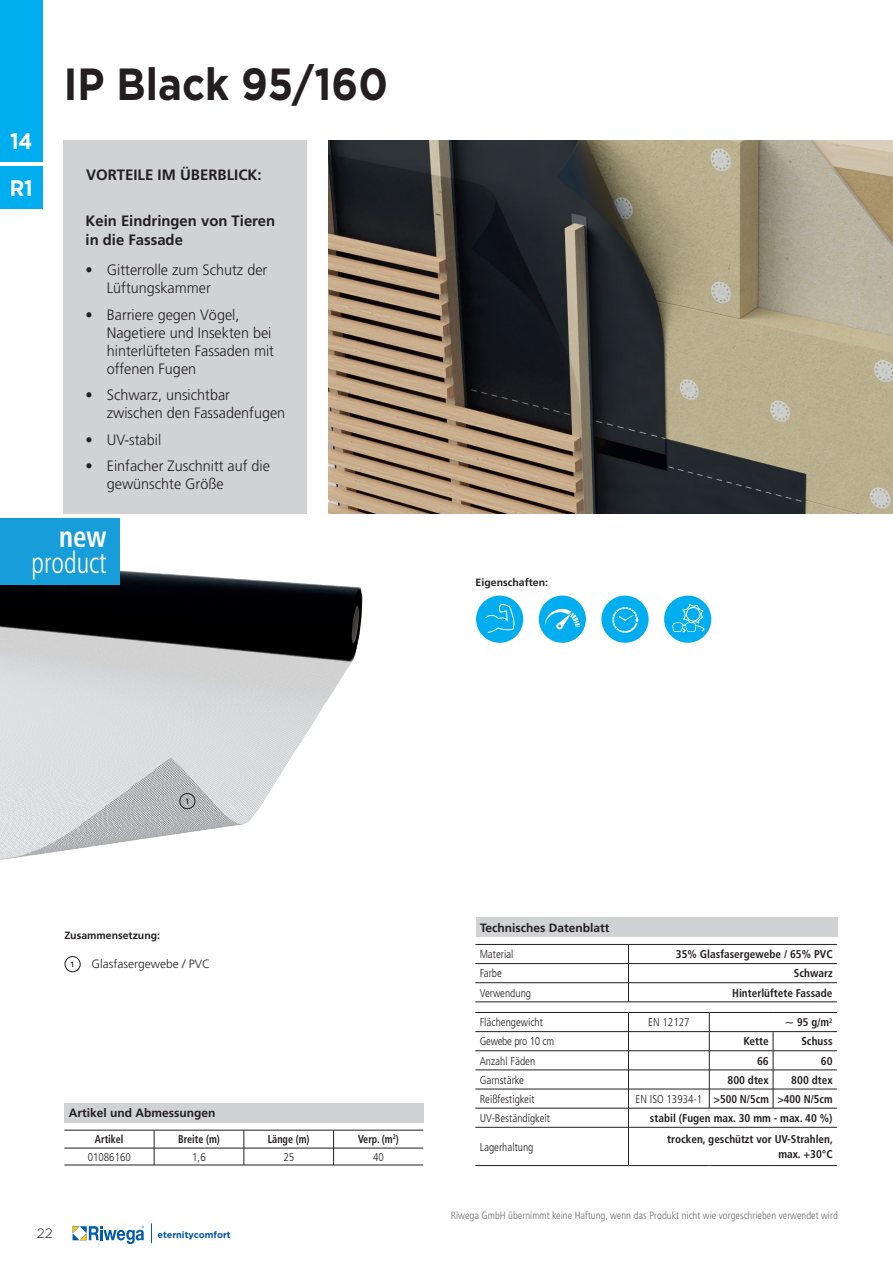
<style>
.page{position:relative;width:893px;height:1263px;background:#fff}
.page>*{position:absolute;margin:0;border:0;box-sizing:border-box;transform-origin:0 0}
.t1{font:700 45px "Gotham";color:#231f20;scale:.9 1}
.t2{font:300 condensed 30px "Frutiger";color:#fff;scale:.9 1}
.t3{font:700 condensed 30px "Frutiger";color:#fff;scale:.9 1}
.t4{font:700 22.5px "Gotham";color:#fff;scale:.9 1}
.t5{font:300 15px/18px "Frutiger";color:#231f20;scale:.96 1}
.t6{font:700 15px/19.5px "Frutiger";color:#231f20}
.t7{font:300 13.5px "Gotham";color:#231f20}
.t8{font:700 12px "Frutiger";color:#231f20}
.t9{font:300 12px "Frutiger";color:#231f20}
.t10{font:700 condensed 11.25px/15px "Frutiger";color:#231f20;text-align:right}
.t11{font:300 condensed 11.25px "Frutiger";color:#231f20}
.t12{font:700 condensed 11.25px "Frutiger";color:#231f20;scale:.9 1}
.t13{font:300 condensed 11.25px "Frutiger";letter-spacing:-.02em;color:#231f20}
.t14{font:11.25px "Humanist 777 BT Bold Condensed B";color:#231f20}
.t15{font:300 condensed 10.5px "Frutiger";color:#6c6d70}
.t16{font:700 10.5px "Frutiger";color:#231f20}
.t17{font:700 9.15px "Gotham";color:#0157a8}
.t18{font:700 condensed 7.65px "Frutiger";color:#231f20}
.s1{font-weight:300}
</style>
<div class="page">
<svg style="left:73px;top:1226px;width:71px;height:18px"></svg>
<svg style="left:151px;top:1223px;width:1px;height:20px"></svg>
<div style="left:0;top:0;width:43px;height:162px;background:#00aeef"></div>
<div style="left:0;top:166px;width:43px;height:42px;background:#00aeef"></div>
<div style="left:64px;top:140px;width:243px;height:373px;background:#d1d2d4"></div>
<img style="left:328px;top:140px;width:565px;height:373px">
<img style="left:0;top:570px;width:363px;height:290px">
<div style="left:180px;top:793px;width:15px;height:16px;border:1px solid #231f20;border-radius:50%"></div>
<div style="left:476px;top:596px;width:47px;height:47px;background:#00aeef;border-radius:50%"></div>
<svg style="left:485px;top:599px;width:31px;height:34px"></svg>
<div style="left:539px;top:596px;width:47px;height:47px;background:#00aeef;border-radius:50%"></div>
<svg style="left:545px;top:609px;width:35px;height:21px"></svg>
<div style="left:664px;top:596px;width:47px;height:47px;background:#00aeef;border-radius:50%"></div>
<svg style="left:672px;top:604px;width:32px;height:28px"></svg>
<div style="left:601px;top:596px;width:48px;height:47px;background:#00aeef;border-radius:50%"></div>
<svg style="left:612px;top:607px;width:27px;height:26px"></svg>
<div style="left:65px;top:956px;width:15px;height:16px;border:1px solid #231f20;border-radius:50%"></div>
<div style="left:0;top:518px;width:120px;height:67px;background:#179dd9"></div>
<div style="left:65px;top:1103px;width:359px;height:19px;background:#d1d2d4"></div>
<hr style="left:64px;top:1130px;width:90px;height:1px;background:#231f20">
<hr style="left:154px;top:1130px;width:90px;height:1px;background:#231f20">
<hr style="left:244px;top:1130px;width:90px;height:1px;background:#231f20">
<hr style="left:334px;top:1130px;width:89px;height:1px;background:#231f20">
<hr style="left:64px;top:1148px;width:90px;height:1px;background:#231f20">
<hr style="left:154px;top:1148px;width:90px;height:1px;background:#231f20">
<svg style="left:154px;top:1130px;width:1px;height:35px"></svg>
<hr style="left:244px;top:1148px;width:90px;height:1px;background:#231f20">
<svg style="left:244px;top:1130px;width:1px;height:35px"></svg>
<hr style="left:334px;top:1148px;width:89px;height:1px;background:#231f20">
<svg style="left:333px;top:1130px;width:1px;height:35px"></svg>
<hr style="left:64px;top:1165px;width:90px;height:1px;background:#231f20">
<hr style="left:154px;top:1165px;width:90px;height:1px;background:#231f20">
<hr style="left:244px;top:1165px;width:90px;height:1px;background:#231f20">
<hr style="left:334px;top:1165px;width:89px;height:1px;background:#231f20">
<div style="left:476px;top:918px;width:361px;height:19px;background:#d1d2d4"></div>
<hr style="left:475px;top:944px;width:153px;height:1px;background:#231f20">
<hr style="left:628px;top:944px;width:209px;height:1px;background:#231f20">
<hr style="left:475px;top:963px;width:153px;height:1px;background:#231f20">
<hr style="left:628px;top:963px;width:209px;height:1px;background:#231f20">
<hr style="left:475px;top:982px;width:153px;height:1px;background:#231f20">
<hr style="left:628px;top:982px;width:209px;height:1px;background:#231f20">
<svg style="left:628px;top:944px;width:1px;height:57px"></svg>
<hr style="left:475px;top:1001px;width:153px;height:1px;background:#231f20">
<hr style="left:628px;top:1001px;width:209px;height:1px;background:#231f20">
<hr style="left:475px;top:1012px;width:153px;height:1px;background:#231f20">
<hr style="left:628px;top:1012px;width:81px;height:1px;background:#231f20">
<hr style="left:709px;top:1012px;width:64px;height:1px;background:#231f20">
<hr style="left:773px;top:1012px;width:64px;height:1px;background:#231f20">
<hr style="left:475px;top:1031px;width:153px;height:1px;background:#231f20">
<hr style="left:628px;top:1031px;width:81px;height:1px;background:#231f20">
<hr style="left:628px;top:1050px;width:81px;height:1px;background:#231f20">
<hr style="left:475px;top:1070px;width:153px;height:1px;background:#231f20">
<hr style="left:628px;top:1070px;width:81px;height:1px;background:#231f20">
<hr style="left:709px;top:1070px;width:64px;height:1px;background:#231f20">
<hr style="left:773px;top:1070px;width:64px;height:1px;background:#231f20">
<hr style="left:628px;top:1089px;width:81px;height:1px;background:#231f20">
<hr style="left:475px;top:1108px;width:153px;height:1px;background:#231f20">
<hr style="left:628px;top:1108px;width:81px;height:1px;background:#231f20">
<hr style="left:709px;top:1108px;width:64px;height:1px;background:#231f20">
<hr style="left:773px;top:1108px;width:64px;height:1px;background:#231f20">
<hr style="left:475px;top:1127px;width:153px;height:1px;background:#231f20">
<hr style="left:628px;top:1127px;width:81px;height:1px;background:#231f20">
<hr style="left:628px;top:1127px;width:1px;height:38px;background:#231f20">
<hr style="left:709px;top:1127px;width:64px;height:1px;background:#231f20">
<hr style="left:773px;top:1127px;width:64px;height:1px;background:#231f20">
<hr style="left:475px;top:1165px;width:153px;height:1px;background:#231f20">
<hr style="left:628px;top:1165px;width:81px;height:1px;background:#231f20">
<hr style="left:709px;top:1165px;width:64px;height:1px;background:#231f20">
<hr style="left:773px;top:1165px;width:64px;height:1px;background:#231f20">
<hr style="left:709px;top:1031px;width:64px;height:1px;background:#231f20">
<hr style="left:773px;top:1031px;width:64px;height:1px;background:#231f20">
<hr style="left:475px;top:1050px;width:153px;height:1px;background:#231f20">
<hr style="left:709px;top:1050px;width:64px;height:1px;background:#231f20">
<hr style="left:773px;top:1050px;width:64px;height:1px;background:#231f20">
<hr style="left:475px;top:1089px;width:153px;height:1px;background:#231f20">
<svg style="left:628px;top:1012px;width:1px;height:115px"></svg>
<hr style="left:709px;top:1089px;width:64px;height:1px;background:#231f20">
<svg style="left:709px;top:1012px;width:1px;height:96px"></svg>
<hr style="left:773px;top:1089px;width:64px;height:1px;background:#231f20">
<svg style="left:773px;top:1032px;width:1px;height:76px"></svg>
<h3 class="t4" style="left:10px;top:126px;width:26px">14</h3>
<h3 class="t4" style="left:10px;top:173px;width:27px">R1</h3>
<h1 class="t1" style="left:64px;top:54px;width:362px">IP Black 95/160</h1>
<p class="t6" style="left:86px;top:165px;width:177px">VORTEILE IM ÜBERBLICK:</p>
<p class="t6" style="left:86px;top:211px;width:191px">Kein Eindringen von Tieren in die Fassade</p>
<p class="t5" style="left:107px;top:261px;width:169px;text-indent:-21px">• Gitterrolle zum Schutz der<br>Lüftungskammer</p>
<p class="t5" style="left:107px;top:306px;width:176px;text-indent:-21px">• Barriere gegen Vögel,<br>Nagetiere und Insekten bei hinterlüfteten Fassaden mit offenen Fugen</p>
<p class="t5" style="left:107px;top:386px;width:187px;text-indent:-21px">• Schwarz, unsichtbar zwischen den Fassadenfugen</p>
<p class="t5" style="left:86px;top:431px;width:80px">• UV-stabil</p>
<p class="t5" style="left:107px;top:457px;width:172px;text-indent:-21px">• Einfacher Zuschnitt auf die gewünschte Größe</p>
<h2 class="t3" style="left:59px;top:519px;width:54px">new</h2>
<h2 class="t2" style="left:32px;top:545px;width:85px">product</h2>
<p class="t16" style="left:476px;top:577px;width:74px">Eigenschaften:</p>
<p class="t18" style="left:185px;top:797px;width:5px">1</p>
<p class="t16" style="left:64px;top:929px;width:97px">Zusammensetzung:</p>
<p class="t9" style="left:91px;top:957px;width:120px">Glasfasergewebe / PVC</p>
<p class="t18" style="left:71px;top:960px;width:5px">1</p>
<p class="t8" style="left:69px;top:1106px;width:148px">Artikel und Abmessungen</p>
<p class="t12" style="left:95px;top:1132px;width:33px">Artikel</p>
<p class="t12" style="left:178px;top:1132px;width:48px">Breite (m)</p>
<p class="t12" style="left:268px;top:1132px;width:48px">Länge (m)</p>
<p class="t12" style="left:358px;top:1132px;width:47px">Verp. (m<sup>2</sup>)</p>
<p class="t11" style="left:88px;top:1150px;width:45px">01086160</p>
<p class="t11" style="left:192px;top:1150px;width:15px">1,6</p>
<p class="t11" style="left:283px;top:1150px;width:12px">25</p>
<p class="t11" style="left:373px;top:1150px;width:12px">40</p>
<p class="t7" style="left:37px;top:1226px;width:17px">22</p>
<p class="t17" style="left:157px;top:1229px;width:75px">eternitycomfort</p>
<p class="t8" style="left:480px;top:920px;width:131px">Technisches Datenblatt</p>
<p class="t11" style="left:480px;top:948px;width:35px">Material</p>
<p class="t10" style="left:676px;top:947px;width:158px">35% Glasfasergewebe / 65% PVC</p>
<p class="t11" style="left:480px;top:967px;width:24px">Farbe</p>
<p class="t10" style="left:794px;top:966px;width:40px">Schwarz</p>
<p class="t11" style="left:480px;top:986px;width:53px">Verwendung</p>
<p class="t10" style="left:732px;top:985px;width:102px">Hinterlüftete Fassade</p>
<p class="t11" style="left:480px;top:1016px;width:65px">Flächengewicht</p>
<p class="t11" style="left:648px;top:1016px;width:43px">EN 12127</p>
<p class="t14" style="left:785px;top:1015px;width:49px">~ 95 g/m<sup>2</sup></p>
<p class="t13" style="left:480px;top:1035px;width:76px">Gewebe pro 10 cm</p>
<p class="t10" style="left:744px;top:1034px;width:27px">Kette</p>
<p class="t10" style="left:801px;top:1034px;width:33px">Schuss</p>
<p class="t11" style="left:480px;top:1054px;width:57px">Anzahl Fäden</p>
<p class="t10" style="left:757px;top:1053px;width:13px">66</p>
<p class="t10" style="left:821px;top:1053px;width:13px">60</p>
<p class="t11" style="left:480px;top:1073px;width:46px">Garnstärke</p>
<p class="t10" style="left:727px;top:1072px;width:43px">800 dtex</p>
<p class="t10" style="left:791px;top:1072px;width:43px">800 dtex</p>
<p class="t11" style="left:480px;top:1092px;width:56px">Reißfestigkeit</p>
<p class="t10" style="left:635px;top:1091px;width:199px"><span class="s1">EN ISO 13934-1</span> &gt;500 N/5cm &gt;400 N/5cm</p>
<p class="t11" style="left:480px;top:1112px;width:72px">UV-Beständigkeit</p>
<p class="t10" style="left:650px;top:1110px;width:184px">stabil (Fugen max. 30 mm - max. 40 %)</p>
<p class="t11" style="left:480px;top:1140px;width:55px">Lagerhaltung</p>
<p class="t10" style="left:667px;top:1132px;width:167px">trocken, geschützt vor UV-Strahlen, max. +30°C</p>
<p class="t15" style="left:451px;top:1209px;width:388px">Riwega GmbH übernimmt keine Haftung, wenn das Produkt nicht wie vorgeschrieben verwendet wird</p>
</div>
